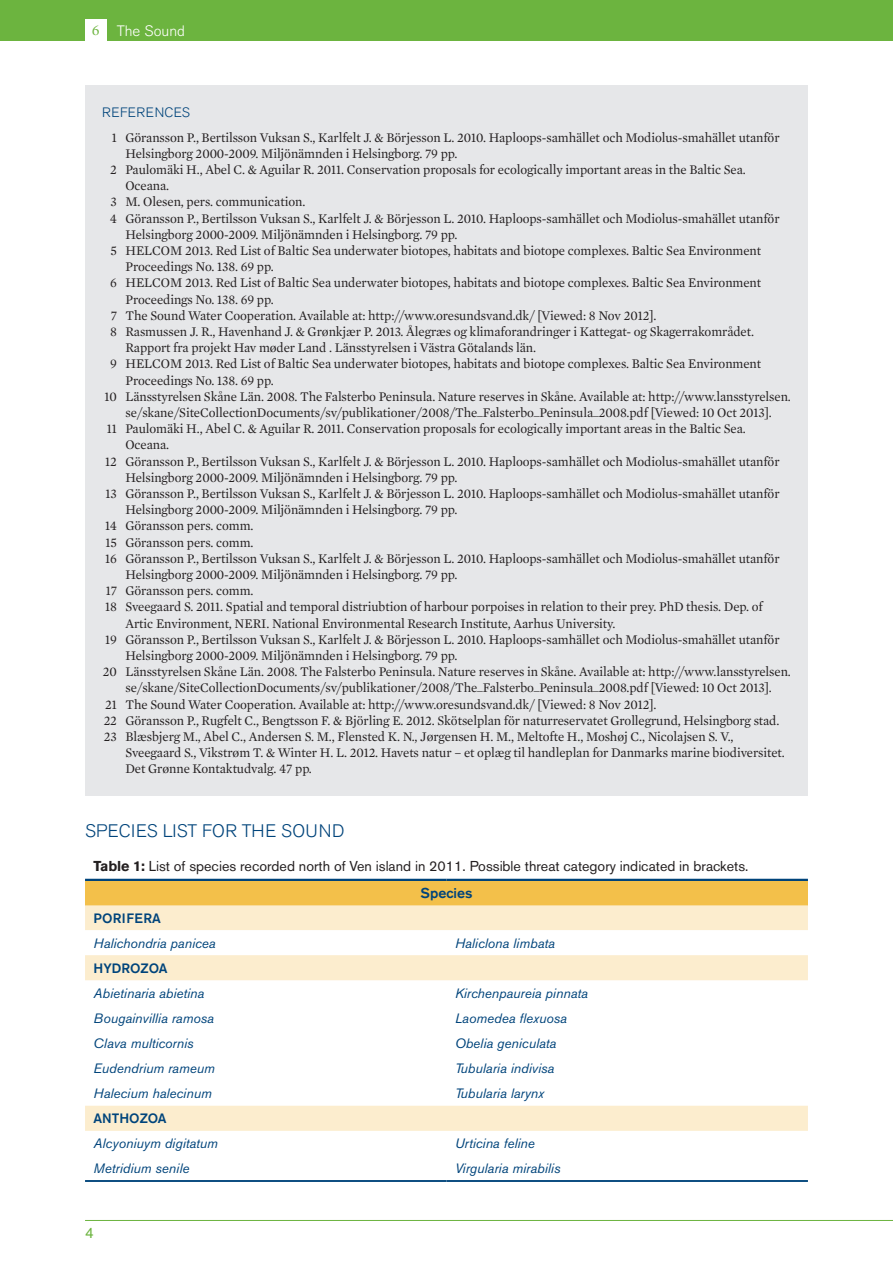
<style>
.page{position:relative;width:893px;height:1263px;background:#fff}
.page>*{position:absolute;margin:0;border:0;box-sizing:border-box;transform-origin:0 0}
.t1{font:300 18px "Akzidenz Grotesk BE";letter-spacing:.02em;color:#00447b}
.t2{font:300 15px "Akzidenz Grotesk BE";color:#fff}
.t3{font:15px "Mercury Text G1";color:#6cb43f}
.t4{font:15px "Akzidenz Grotesk BE";color:#6cb43f}
.t5{font:14.25px/26.8px "Akzidenz Grotesk BE";color:#231f20}
.t6{font:13.5px "Mercury Text G1";letter-spacing:-.005em;color:#231f20;scale:.96 1}
.t7{font:italic 13.5px "Akzidenz Grotesk BE";color:#00447b}
.t8{font:500 13.5px "Akzidenz Grotesk BE";color:#00447b}
.t9{font:300 13.5px "Akzidenz Grotesk BE";letter-spacing:.02em;color:#00447b}
.t10{font:500 13.5px "Akzidenz Grotesk BE";letter-spacing:.02em;color:#00447b}
.s1{font-weight:700}
.s2{font-weight:500;color:#00447b}
</style>
<div class="page">
<div style="left:0;top:0;width:893px;height:40px;background:#6cb43f"></div>
<div style="left:85px;top:19px;width:21px;height:21px;background:#fff"></div>
<hr style="left:85px;top:1220px;width:808px;height:1px;background:#6cb43f">
<div style="left:85px;top:85px;width:723px;height:710px;background:#e6e7e9"></div>
<div style="left:85px;top:880px;width:723px;height:25px;background:#f3c04a"></div>
<svg style="left:85px;top:905px;width:723px;height:226px"></svg>
<hr style="left:85px;top:1180px;width:361px;height:2px;background:#00447b">
<hr style="left:446px;top:1180px;width:362px;height:2px;background:#00447b">
<hr style="left:85px;top:879px;width:361px;height:2px;background:#00447b">
<hr style="left:446px;top:879px;width:362px;height:2px;background:#00447b">
<p class="t3" style="left:92px;top:21px;width:9px">6</p>
<p class="t2" style="left:117px;top:22px;width:70px">THE SOUND</p>
<p class="t9" style="left:102px;top:105px;width:81px">REFERENCES</p>
<p class="t6" style="left:112px;top:129px;width:697px">1 Göransson P., Bertilsson Vuksan S., Karlfelt J. &amp; Börjesson L. 2010. Haploops‑samhället och Modiolus‑smahället utanför</p>
<p class="t6" style="left:125px;top:145px;width:347px">Helsingborg 2000‑2009. Miljönämnden i Helsingborg. 79 pp.</p>
<p class="t6" style="left:110px;top:161px;width:664px">2 Paulomäki H., Abel C. &amp; Aguilar R. 2011. Conservation proposals for ecologically important areas in the Baltic Sea.</p>
<p class="t6" style="left:125px;top:178px;width:47px">Oceana.</p>
<p class="t6" style="left:111px;top:194px;width:204px">3 M. Olesen, pers. communication.</p>
<p class="t6" style="left:110px;top:210px;width:699px">4 Göransson P., Bertilsson Vuksan S., Karlfelt J. &amp; Börjesson L. 2010. Haploops‑samhället och Modiolus‑smahället utanför</p>
<p class="t6" style="left:125px;top:226px;width:347px">Helsingborg 2000‑2009. Miljönämnden i Helsingborg. 79 pp.</p>
<p class="t6" style="left:110px;top:242px;width:679px">5 HELCOM 2013. Red List of Baltic Sea underwater biotopes, habitats and biotope complexes. Baltic Sea Environment</p>
<p class="t6" style="left:125px;top:259px;width:156px">Proceedings No. 138. 69 pp.</p>
<p class="t6" style="left:110px;top:275px;width:680px">6 HELCOM 2013. Red List of Baltic Sea underwater biotopes, habitats and biotope complexes. Baltic Sea Environment</p>
<p class="t6" style="left:125px;top:291px;width:156px">Proceedings No. 138. 69 pp.</p>
<p class="t6" style="left:111px;top:307px;width:570px">7 The Sound Water Cooperation. Available at: http://www.oresundsvand.dk/ [Viewed: 8 Nov 2012].</p>
<p class="t6" style="left:110px;top:323px;width:672px">8 Rasmussen J. R., Havenhand J. &amp; Grønkjær P. 2013. Ålegræs og klimaforandringer i Kattegat- og Skagerrakområdet.</p>
<p class="t6" style="left:125px;top:340px;width:429px">Rapport fra projekt Hav møder Land . Länsstyrelsen i Västra Götalands län.</p>
<p class="t6" style="left:110px;top:356px;width:680px">9 HELCOM 2013. Red List of Baltic Sea underwater biotopes, habitats and biotope complexes. Baltic Sea Environment</p>
<p class="t6" style="left:125px;top:372px;width:156px">Proceedings No. 138. 69 pp.</p>
<p class="t6" style="left:105px;top:388px;width:716px">10 Länsstyrelsen Skåne Län. 2008. The Falsterbo Peninsula. Nature reserves in Skåne. Available at: http://www.lansstyrelsen.</p>
<p class="t6" style="left:125px;top:404px;width:675px">se/skane/SiteCollectionDocuments/sv/publikationer/2008/The_Falsterbo_Peninsula_2008.pdf [Viewed: 10 Oct 2013].</p>
<p class="t6" style="left:107px;top:421px;width:667px">11 Paulomäki H., Abel C. &amp; Aguilar R. 2011. Conservation proposals for ecologically important areas in the Baltic Sea.</p>
<p class="t6" style="left:125px;top:437px;width:47px">Oceana.</p>
<p class="t6" style="left:105px;top:453px;width:704px">12 Göransson P., Bertilsson Vuksan S., Karlfelt J. &amp; Börjesson L. 2010. Haploops-samhället och Modiolus-smahället utanför</p>
<p class="t6" style="left:125px;top:469px;width:347px">Helsingborg 2000-2009. Miljönämnden i Helsingborg. 79 pp.</p>
<p class="t6" style="left:106px;top:485px;width:704px">13 Göransson P., Bertilsson Vuksan S., Karlfelt J. &amp; Börjesson L. 2010. Haploops-samhället och Modiolus-smahället utanför</p>
<p class="t6" style="left:125px;top:502px;width:347px">Helsingborg 2000-2009. Miljönämnden i Helsingborg. 79 pp.</p>
<p class="t6" style="left:105px;top:518px;width:156px">14 Göransson pers. comm.</p>
<p class="t6" style="left:105px;top:534px;width:156px">15 Göransson pers. comm.</p>
<p class="t6" style="left:105px;top:550px;width:704px">16 Göransson P., Bertilsson Vuksan S., Karlfelt J. &amp; Börjesson L. 2010. Haploops-samhället och Modiolus-smahället utanför</p>
<p class="t6" style="left:125px;top:566px;width:347px">Helsingborg 2000-2009. Miljönämnden i Helsingborg. 79 pp.</p>
<p class="t6" style="left:106px;top:583px;width:155px">17 Göransson pers. comm.</p>
<p class="t6" style="left:105px;top:599px;width:686px">18 Sveegaard S. 2011. Spatial and temporal distriubtion of harbour porpoises in relation to their prey. PhD thesis. Dep. of</p>
<p class="t6" style="left:125px;top:615px;width:512px">Artic Environment, NERI. National Environmental Research Institute, Aarhus University.</p>
<p class="t6" style="left:105px;top:631px;width:704px">19 Göransson P., Bertilsson Vuksan S., Karlfelt J. &amp; Börjesson L. 2010. Haploops-samhället och Modiolus-smahället utanför</p>
<p class="t6" style="left:125px;top:647px;width:347px">Helsingborg 2000-2009. Miljönämnden i Helsingborg. 79 pp.</p>
<p class="t6" style="left:103px;top:664px;width:718px">20 Länsstyrelsen Skåne Län. 2008. The Falsterbo Peninsula. Nature reserves in Skåne. Available at: http://www.lansstyrelsen.</p>
<p class="t6" style="left:125px;top:680px;width:675px">se/skane/SiteCollectionDocuments/sv/publikationer/2008/The_Falsterbo_Peninsula_2008.pdf [Viewed: 10 Oct 2013].</p>
<p class="t6" style="left:105px;top:696px;width:576px">21 The Sound Water Cooperation. Available at: http://www.oresundsvand.dk/ [Viewed: 8 Nov 2012].</p>
<p class="t6" style="left:104px;top:712px;width:705px">22 Göransson P., Rugfelt C., Bengtsson F. &amp; Björling E. 2012. Skötselplan för naturreservatet Grollegrund, Helsingborg stad.</p>
<p class="t6" style="left:104px;top:728px;width:657px">23 Blæsbjerg M., Abel C., Andersen S. M., Flensted K. N., Jørgensen H. M., Meltofte H., Moshøj C., Nicolajsen S. V.,</p>
<p class="t6" style="left:125px;top:745px;width:688px">Sveegaard S., Vikstrøm T. &amp; Winter H. L. 2012. Havets natur – et oplæg til handleplan for Danmarks marine biodiversitet.</p>
<p class="t6" style="left:125px;top:761px;width:196px">Det Grønne Kontaktudvalg. 47 pp.</p>
<h1 class="t1" style="left:85px;top:820px;width:56px">SPECIES</h1>
<h1 class="t1" style="left:163px;top:820px;width:183px">LIST FOR THE SOUND</h1>
<p class="t5" style="left:420px;top:853px;width:329px;text-indent:-327px"><span class="s1">Table 1:</span> List of species recorded north of Ven island in 2011. Possible threat category indicated in brackets.<br><span class="s2">Species</span></p>
<p class="t10" style="left:94px;top:909px;width:69px">PORIFERA</p>
<p class="t7" style="left:94px;top:935px;width:124px">Halichondria panicea</p>
<p class="t7" style="left:455px;top:935px;width:101px">Haliclona limbata</p>
<p class="t8" style="left:94px;top:960px;width:75px">HYDROZOA</p>
<p class="t7" style="left:94px;top:985px;width:112px">Abietinaria abietina</p>
<p class="t7" style="left:455px;top:985px;width:134px">Kirchenpaureia pinnata</p>
<p class="t7" style="left:94px;top:1010px;width:122px">Bougainvillia ramosa</p>
<p class="t7" style="left:455px;top:1010px;width:113px">Laomedea flexuosa</p>
<p class="t7" style="left:94px;top:1035px;width:102px">Clava multicornis</p>
<p class="t7" style="left:455px;top:1035px;width:103px">Obelia geniculata</p>
<p class="t7" style="left:94px;top:1060px;width:123px">Eudendrium rameum</p>
<p class="t7" style="left:455px;top:1060px;width:101px">Tubularia indivisa</p>
<p class="t7" style="left:94px;top:1085px;width:120px">Halecium halecinum</p>
<p class="t7" style="left:455px;top:1085px;width:91px">Tubularia larynx</p>
<p class="t8" style="left:94px;top:1110px;width:75px">ANTHOZOA</p>
<p class="t7" style="left:94px;top:1135px;width:126px">Alcyoniuym digitatum</p>
<p class="t7" style="left:455px;top:1135px;width:81px">Urticina feline</p>
<p class="t7" style="left:94px;top:1160px;width:97px">Metridium senile</p>
<p class="t7" style="left:455px;top:1160px;width:107px">Virgularia mirabilis</p>
<p class="t4" style="left:85px;top:1224px;width:10px">4</p>
</div>
